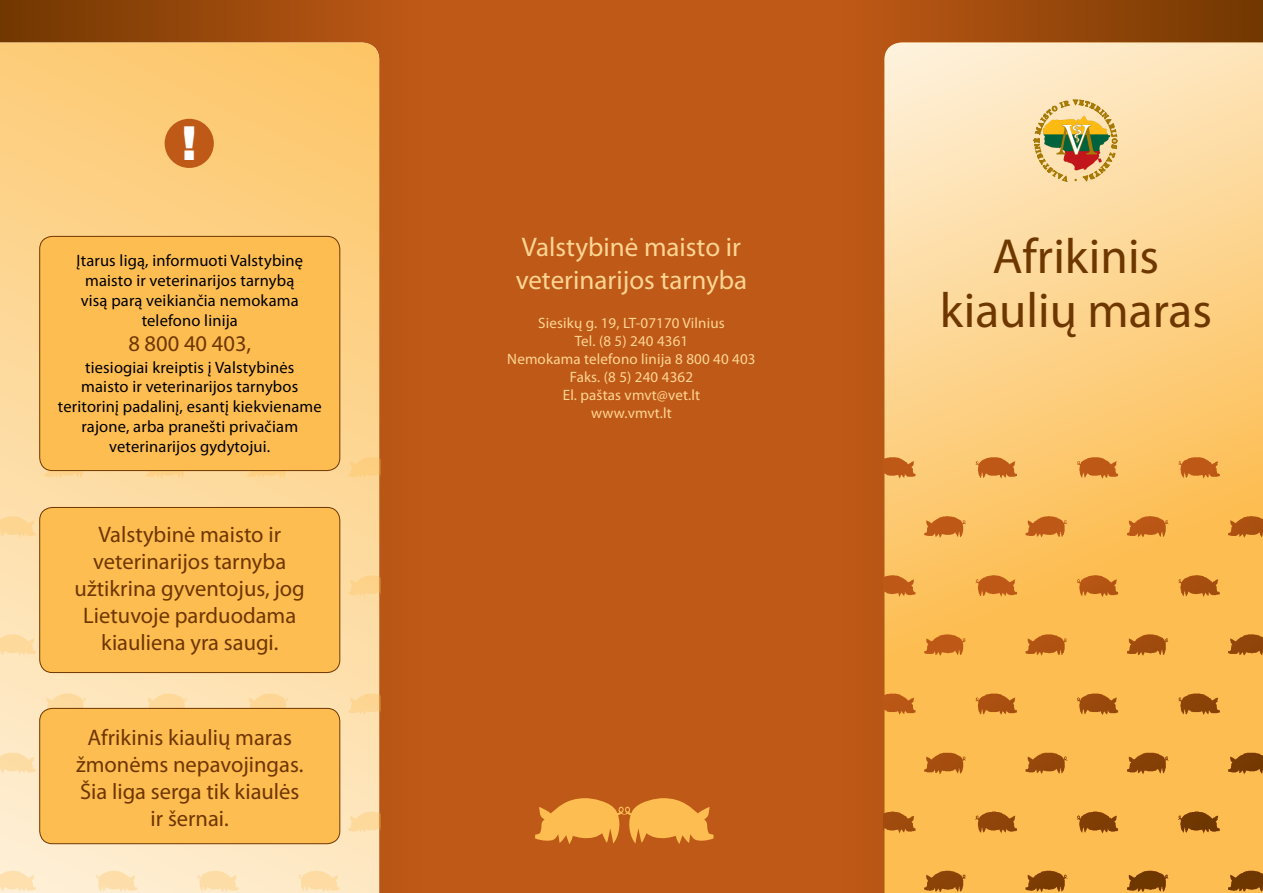
<style>
.page{position:relative;width:1263px;height:893px;background:#fff}
.page>*{position:absolute;margin:0;border:0;box-sizing:border-box;transform-origin:0 0}
.t1{font:49.5px/53.6px "Myriad Pro";color:#6f3700;text-align:center}
.t2{font:900 46.8px "Arial";color:#fff}
.t3{font:27px/32.4px "Myriad Pro";color:#ffd593}
.t4{font:22.5px/27px "Myriad Pro";color:#6f3700;text-align:center}
.t5{font:16.5px/19.8px "Myriad Pro";letter-spacing:.01em;color:#000;text-align:center}
.t6{font:15px/18px "Myriad Pro";letter-spacing:.01em;color:#ffd593;text-align:center}
</style>
<div class="page">
<div style="left:366px;top:0;width:544px;height:893px;background:#bf5917"></div>
<div style="left:0;top:0;width:421px;height:893px;background:linear-gradient(to right,#763e06,#c05b19)"></div>
<div style="left:842px;top:0;width:421px;height:893px;background:linear-gradient(to right,#c05b19,#763d06)"></div>
<svg style="left:884px;top:43px;width:379px;height:395px;background:#fdd99d"></svg>
<svg style="left:1033px;top:100px;width:84px;height:82px;background:#d1b374"></svg>
<img style="left:883px;top:438px;width:380px;height:455px">
<svg style="left:0;top:43px;width:379px;height:395px;background:#fccd7d"></svg>
<img style="left:0;top:438px;width:381px;height:455px">
<div style="left:165px;top:119px;width:49px;height:49px;background:#bf5917;border-radius:50%"></div>
<svg style="left:535px;top:798px;width:179px;height:46px"></svg>
<div style="left:40px;top:708px;width:300px;height:136px;background:#fdbd50;border-radius:13px"></div>
<div style="left:39px;top:708px;width:301px;height:136px;border:1px solid #6f3700;border-radius:13px"></div>
<div style="left:40px;top:507px;width:300px;height:165px;background:#fdbd50;border-radius:13px"></div>
<div style="left:39px;top:507px;width:301px;height:166px;border:1px solid #6f3700;border-radius:13px"></div>
<div style="left:40px;top:236px;width:300px;height:235px;background:#fdbd50;border-radius:13px"></div>
<div style="left:39px;top:236px;width:301px;height:235px;border:1px solid #6f3700;border-radius:13px"></div>
<h2 class="t2" style="left:182px;top:109px;width:17px">!</h2>
<p class="t5" style="left:76px;top:251px;width:228px">Įtarus ligą, informuoti Valstybinę maisto ir veterinarijos tarnybą visą parą veikiančia nemokama telefono linija</p>
<h3 class="t4" style="left:128px;top:330px;width:124px">8 800 40 403,</h3>
<p class="t5" style="left:58px;top:357px;width:265px">tiesiogiai kreiptis į Valstybinės<br>maisto ir veterinarijos tarnybos teritorinį padalinį, esantį kiekviename rajone, arba pranešti privačiam veterinarijos gydytojui.</p>
<h3 class="t4" style="left:75px;top:521px;width:232px">Valstybinė maisto ir veterinarijos tarnyba užtikrina gyventojus, jog<br>Lietuvoje parduodama kiauliena yra saugi.</h3>
<h3 class="t4" style="left:76px;top:724px;width:229px">Afrikinis kiaulių maras žmonėms nepavojingas.<br>Šia liga serga tik kiaulės ir šernai.</h3>
<h3 class="t3" style="left:516px;top:231px;width:233px">Valstybinė maisto ir veterinarijos tarnyba</h3>
<p class="t6" style="left:507px;top:314px;width:250px">Siesikų g. 19, LT-07170 Vilnius<br>Tel. (8 5) 240 4361<br>Nemokama telefono linija 8 800 40 403<br>Faks. (8 5) 240 4362<br>El. paštas vmvt@vet.lt<br>www.vmvt.lt</p>
<h1 class="t1" style="left:940px;top:229px;width:274px">Afrikinis kiaulių maras</h1>
</div>
